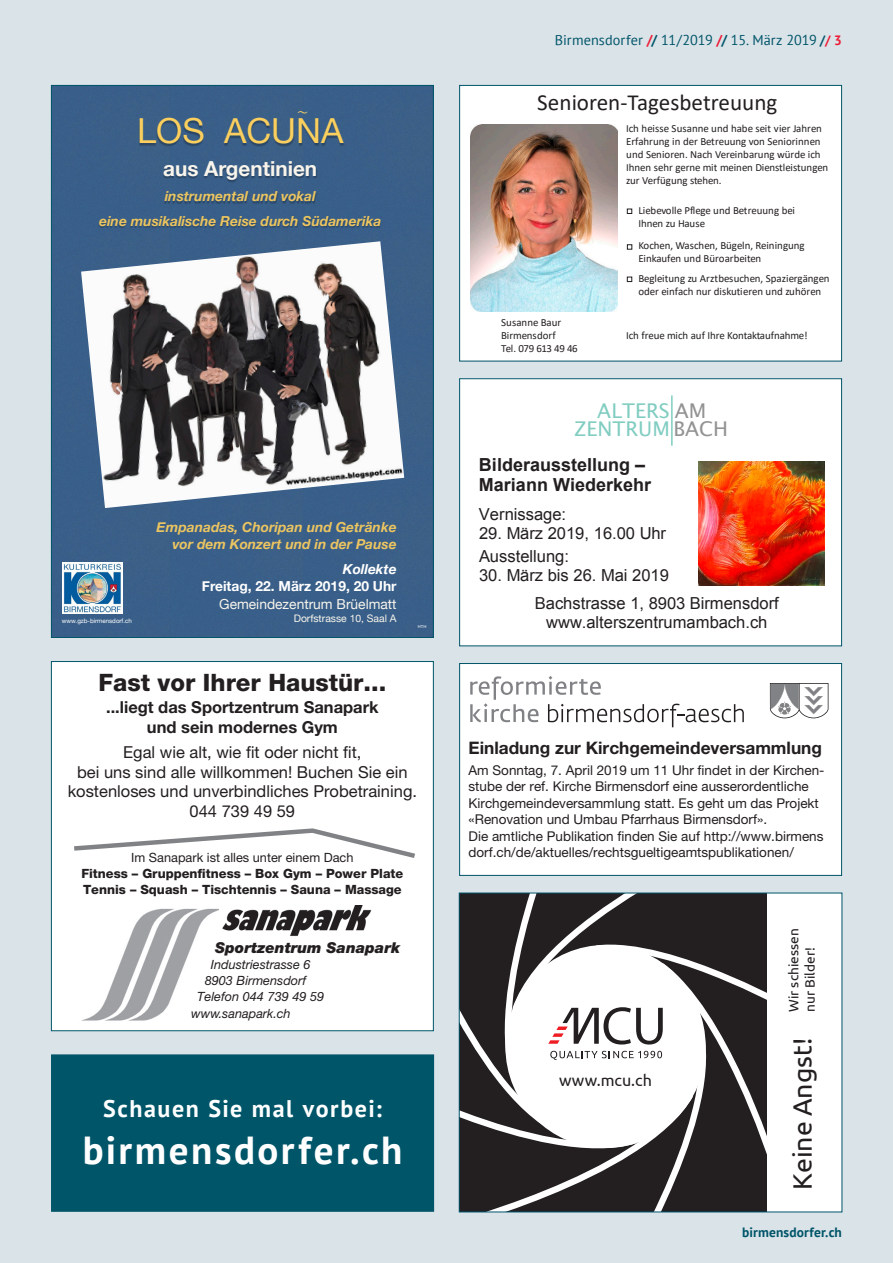
<style>
.page{position:relative;width:893px;height:1263px;background:#dae3e8}
.page>*{position:absolute;margin:0;border:0;box-sizing:border-box;transform-origin:0 0}
.t1{font:700 39px "PT Sans";letter-spacing:.065em;color:#fff}
.t2{font:34.5px "Helvetica Neue";color:#facf5e}
.t3{font:26.55px "Ubuntu";color:#231f20}
.t4{font:800 24px "Helvetica Neue LT Std";color:#231f20}
.t5{font:700 24px "PT Sans";letter-spacing:.065em;color:#fff}
.t6{font:23.1px "Calibri";color:#231f20}
.t7{font:700 20.7px "Helvetica Neue";color:#f9f5ec}
.t8{font:20.4px/17.9px "Lucida Grande";color:#81cdc1;text-align:center}
.t9{font:700 18px/20.7px "Arial";color:#231f20}
.t10{font:700 17.25px "Helvetica Neue";color:#231f20}
.t11{font:16.5px/19.5px "Helvetica Neue LT Std";color:#231f20;text-align:center}
.t12{font:16.5px/23.4px "Arial";color:#231f20}
.t13{font:700 16.5px/19.5px "Helvetica Neue LT Std";color:#231f20;text-align:center}
.t14{font:16.05px "Ubuntu";color:#231f20}
.t15{font:italic 900 15px "Helvetica Neue";color:#231f20}
.t16{font:14.25px "PT Sans";letter-spacing:.005em;color:#005569}
.t17{font:italic 700 13.8px/24.2px "Helvetica Neue";color:#ecc560;text-align:center}
.t18{font:700 13.8px "Helvetica Neue";color:#fff}
.t19{font:13.8px "Helvetica Neue";color:#f9f5ec}
.t20{font:italic 700 13.8px "Helvetica Neue";color:#fff}
.t21{font:13.65px/16.4px "Ubuntu";color:#231f20}
.t22{font:13.5px/16.5px "Helvetica Neue";color:#231f20}
.t23{font:700 13.5px "PT Sans";letter-spacing:.01em;color:#005569}
.t24{font:800 12.75px/15.8px "Helvetica Neue CE";color:#231f20}
.t25{font:italic 12.75px "Helvetica Neue CE";color:#231f20}
.t26{font:12.75px "Helvetica Neue CE";color:#231f20}
.t27{font:12.45px "ST Songti SC Bold";color:#f8ce66}
.t28{font:10.95px/12.8px "Calibri";color:#231f20}
.t29{font:10.35px "Helvetica Neue";color:#f9f5ec}
.t30{font:6.15px "Helvetica Neue";color:#fff}
.t31{font:4.2px "Helvetica";color:#fff}
.s1{font-weight:700;color:#ed1a35}
.s2{font-weight:700}
.s3{font-weight:700;font-size:13.5px}
.s4{font-weight:700;font-size:13.5px;color:#ed1a35}
.s5{color:#939393}
</style>
<div class="page">
<div style="left:53px;top:1057px;width:379px;height:152px;background:#005569"></div>
<div style="left:51px;top:1054px;width:383px;height:158px;border:4px solid #005569"></div>
<div style="left:51px;top:85px;width:383px;height:553px;background:#395f89"></div>
<img style="left:139px;top:120px;width:205px;height:27px">
<img style="left:163px;top:163px;width:154px;height:20px">
<img style="left:164px;top:193px;width:153px;height:11px">
<img style="left:99px;top:217px;width:282px;height:11px">
<img style="left:81px;top:241px;width:323px;height:267px">
<img style="left:62px;top:562px;width:60px;height:52px">
<div style="left:460px;top:85px;width:382px;height:276px;background:#fff"></div>
<svg style="left:627px;top:209px;width:5px;height:5px"></svg>
<svg style="left:627px;top:277px;width:5px;height:5px"></svg>
<svg style="left:627px;top:244px;width:5px;height:5px"></svg>
<img style="left:470px;top:125px;width:148px;height:186px">
<div style="left:459px;top:85px;width:383px;height:276px;border:1px solid #005569"></div>
<div style="left:51px;top:661px;width:382px;height:370px;background:#fff"></div>
<div style="left:51px;top:661px;width:383px;height:370px;border:1px solid #005569"></div>
<img style="left:81px;top:908px;width:137px;height:113px">
<img style="left:222px;top:905px;width:150px;height:31px">
<svg style="left:74px;top:828px;width:341px;height:30px"></svg>
<div style="left:460px;top:663px;width:382px;height:212px;background:#fff"></div>
<div style="left:459px;top:663px;width:383px;height:213px;border:1px solid #005569"></div>
<svg style="left:470px;top:676px;width:274px;height:51px"></svg>
<svg style="left:770px;top:683px;width:58px;height:35px"></svg>
<div style="left:766px;top:893px;width:76px;height:319px;background:#fff"></div>
<svg style="left:461px;top:895px;width:306px;height:315px;background:#787676"></svg>
<div style="left:459px;top:893px;width:383px;height:319px;border:1px solid #005569"></div>
<div style="left:460px;top:379px;width:382px;height:267px;background:#fff"></div>
<div style="left:459px;top:378px;width:383px;height:268px;border:1px solid #005569"></div>
<img style="left:699px;top:461px;width:126px;height:124px">
<hr style="left:671px;top:395px;width:2px;height:51px;background:#81cdc1">
<p class="t27" style="left:296px;top:105px;width:14px">～</p>
<h2 class="t2" style="left:137px;top:106px;width:208px">LOS ACUNA</h2>
<h3 class="t7" style="left:163px;top:152px;width:155px">aus Argentinien</h3>
<p class="t17" style="left:99px;top:185px;width:284px">instrumental und vokal<br>eine musikalische Reise durch Südamerika</p>
<p class="t30" style="left:62px;top:616px;width:72px">www.gzb-birmensdorf.ch</p>
<p class="t17" style="left:157px;top:519px;width:241px;line-height:17.2px;text-align:right">Empanadas, Choripan und Getränke vor dem Konzert und in der Pause</p>
<p class="t20" style="left:343px;top:558px;width:55px">Kollekte</p>
<p class="t18" style="left:202px;top:575px;width:196px">Freitag, 22. März 2019, 20 Uhr</p>
<p class="t19" style="left:219px;top:594px;width:179px">Gemeindezentrum Brüelmatt</p>
<p class="t29" style="left:294px;top:611px;width:104px">Dorfstrasse 10, Saal A</p>
<p class="t31" style="left:418px;top:623px;width:10px">HTH</p>
<h3 class="t16" style="left:555px;top:31px;width:289px">Birmensdorfer <span class="s1">/</span><span class="s2">/</span> 11/2019 <span class="s1">/</span><span class="s2">/</span> 15. März 2019 <span class="s3">/</span><span class="s4">/ 3</span></h3>
<h3 class="t6" style="left:537px;top:86px;width:242px">Senioren-Tagesbetreuung</h3>
<p class="t28" style="left:626px;top:121px;width:204px">Ich heisse Susanne und habe seit vier Jahren Erfahrung in der Betreuung von Seniorinnen und Senioren. Nach Vereinbarung würde ich Ihnen sehr gerne mit meinen Dienstleistungen zur Verfügung stehen.</p>
<p class="t28" style="left:638px;top:203px;width:158px;line-height:13.5px">Liebevolle Pflege und Betreuung bei<br>Ihnen zu Hause</p>
<p class="t28" style="left:638px;top:239px;width:168px">Kochen, Waschen, Bügeln, Reiningung<br>Einkaufen und Büroarbeiten</p>
<p class="t28" style="left:501px;top:316px;width:78px">Susanne Baur<br>Birmensdorf<br>Tel. 079 613 49 46</p>
<p class="t28" style="left:638px;top:271px;width:193px">Begleitung zu Arztbesuchen, Spaziergängen oder einfach nur diskutieren und zuhören</p>
<p class="t28" style="left:626px;top:328px;width:183px">Ich freue mich auf Ihre Kontaktaufnahme!</p>
<h3 class="t8" style="left:574px;top:402px;width:155px">ALTERS <span class="s5">AM<br></span>ZENTRUM <span class="s5">BACH</span></h3>
<h3 class="t9" style="left:479px;top:455px;width:174px">Bilderausstellung –<br>Mariann Wiederkehr</h3>
<h3 class="t12" style="left:479px;top:502px;width:89px">Vernissage:</h3>
<h3 class="t12" style="left:479px;top:521px;width:189px">29. März 2019, 16.00 Uhr<br>Ausstellung:</h3>
<h3 class="t12" style="left:535px;top:562px;width:245px;line-height:27.9px;text-indent:-56px">30. März bis 26. Mai 2019<br>Bachstrasse 1, 8903 Birmensdorf</h3>
<h3 class="t12" style="left:546px;top:611px;width:223px">www.alterszentrumambach.ch</h3>
<h3 class="t4" style="left:98px;top:668px;width:289px">Fast vor Ihrer Haustür...</h3>
<h3 class="t13" style="left:106px;top:697px;width:274px">...liegt das Sportzentrum Sanapark und sein modernes Gym</h3>
<h3 class="t11" style="left:68px;top:743px;width:351px">Egal wie alt, wie fit oder nicht fit,<br>bei uns sind alle willkommen! Buchen Sie ein kostenloses und unverbindliches Probetraining.<br>044 739 49 59</h3>
<h3 class="t10" style="left:468px;top:737px;width:355px">Einladung zur Kirchgemeindeversammlung</h3>
<p class="t22" style="left:468px;top:761px;width:357px">Am Sonntag, 7. April 2019 um 11 Uhr findet in der Kirchen&shy;stube der ref. Kirche Birmensdorf eine ausserordentliche Kirchgemeindeversammlung statt. Es geht um das Projekt «Renovation und Umbau Pfarrhaus Birmensdorf».<br>Die amtliche Publikation finden Sie auf http://www.birmens dorf.ch/de/aktuelles/rechtsgueltigeamtspublikationen/</p>
<p class="t26" style="left:131px;top:850px;width:224px">Im Sanapark ist alles unter einem Dach</p>
<p class="t24" style="left:81px;top:866px;width:323px">Fitness – Gruppenfitness – Box Gym – Power Plate<br>Tennis – Squash – Tischtennis – Sauna – Massage</p>
<h3 class="t15" style="left:215px;top:938px;width:187px">Sportzentrum Sanapark</h3>
<p class="t25" style="left:211px;top:957px;width:101px">Industriestrasse 6</p>
<p class="t25" style="left:205px;top:973px;width:103px">8903 Birmensdorf</p>
<p class="t25" style="left:197px;top:989px;width:129px">Telefon 044 739 49 59</p>
<p class="t25" style="left:191px;top:1005px;width:101px">www.sanapark.ch</p>
<h3 class="t5" style="left:103px;top:1093px;width:281px">Schauen Sie mal vorbei:</h3>
<h1 class="t1" style="left:83px;top:1124px;width:321px">birmensdorfer.ch</h1>
<h3 class="t14" style="left:559px;top:1070px;width:94px">www.mcu.ch</h3>
<p class="t21" style="left:785px;top:1012px;width:85px;rotate:-90deg">Wir schiessen nur Bilder!</p>
<h3 class="t3" style="left:786px;top:1189px;width:153px;rotate:-90deg">Keine Angst!</h3>
<p class="t23" style="left:742px;top:1224px;width:101px">birmensdorfer.ch</p>
</div>
